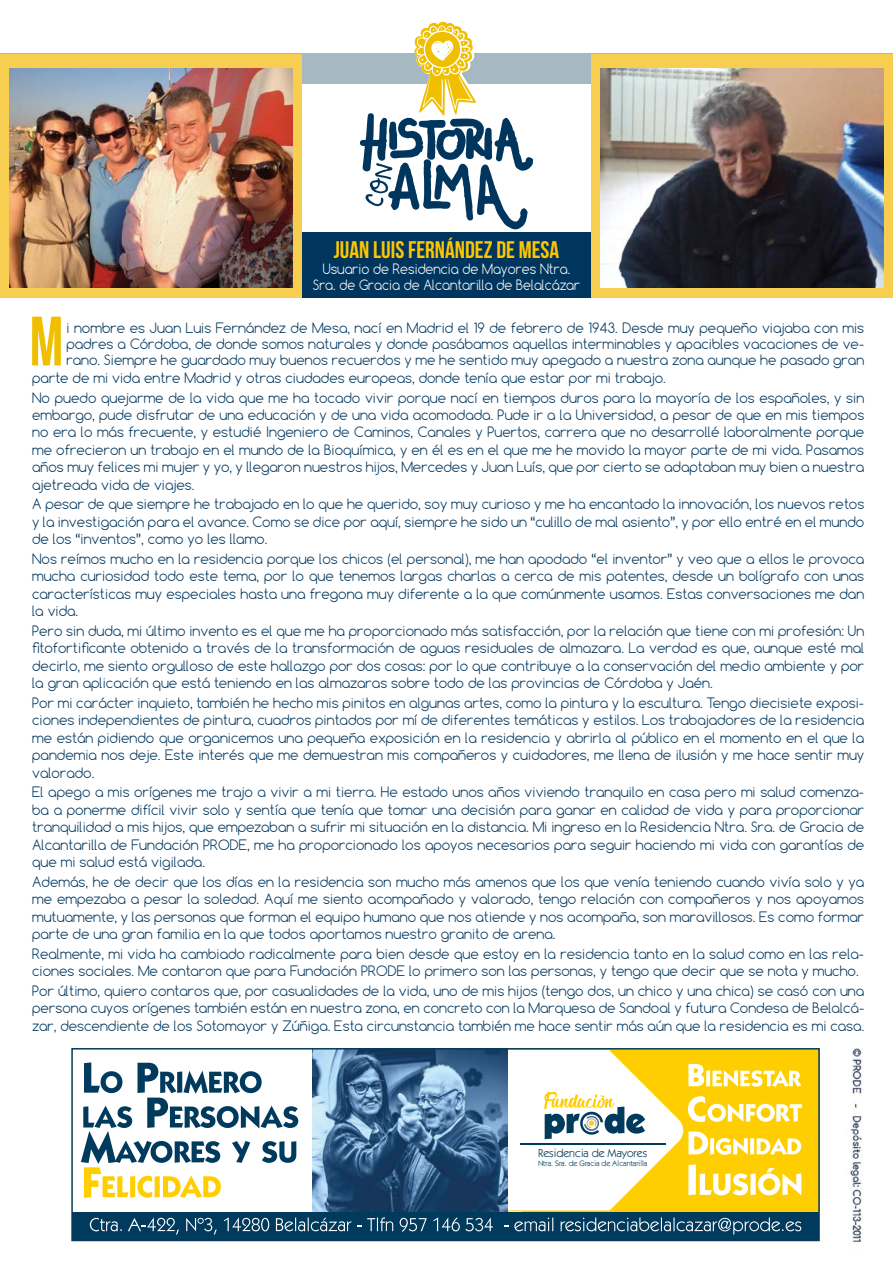
<style>
.page{position:relative;width:893px;height:1263px;background:#fff}
.page>*{position:absolute;margin:0;border:0;box-sizing:border-box;transform-origin:0 0}
.t1{font:69.75px "Bebas Neue";color:#efbf00;scale:.89 1}
.t2{font:24px "Bebas Neue";color:#fdc600}
.t3{font:300 13.5px/17.4px "Comfortaa";color:#00365e;text-align:justify}
.t4{font:300 13.5px/16.2px "Comfortaa";color:#fff;text-align:center;scale:.94 1}
.t5{font:11.7px "ITC Kabel Std";color:#003a5d}
.t6{font:7.95px "ITC Kabel Std";color:#003a5d}
</style>
<div class="page">
<img style="left:850px;top:1048px;width:13px;height:194px">
<div style="left:522px;top:1049px;width:297px;height:162px;background:#ffce00"></div>
<svg style="left:81px;top:1062px;width:217px;height:136px"></svg>
<svg style="left:507px;top:1051px;width:295px;height:160px"></svg>
<hr style="left:520px;top:1144px;width:146px;height:1px;background:#003a5d">
<img style="left:312px;top:1051px;width:195px;height:160px">
<div style="left:72px;top:1211px;width:747px;height:29px;background:#003a5d"></div>
<svg style="left:90px;top:1218px;width:32px;height:13px"></svg>
<svg style="left:128px;top:1217px;width:51px;height:17px"></svg>
<svg style="left:186px;top:1218px;width:31px;height:16px"></svg>
<svg style="left:224px;top:1217px;width:45px;height:14px"></svg>
<svg style="left:276px;top:1217px;width:85px;height:14px"></svg>
<svg style="left:367px;top:1217px;width:26px;height:14px"></svg>
<svg style="left:400px;top:1218px;width:27px;height:14px"></svg>
<svg style="left:433px;top:1217px;width:60px;height:14px"></svg>
<svg style="left:514px;top:1217px;width:39px;height:14px"></svg>
<svg style="left:561px;top:1217px;width:240px;height:17px"></svg>
<div style="left:71px;top:1048px;width:749px;height:193px;border:2px solid #063a57"></div>
<div style="left:0;top:233px;width:893px;height:65px;background:#00365e"></div>
<div style="left:0;top:53px;width:893px;height:30px;background:#a6b8c1"></div>
<div style="left:592px;top:54px;width:301px;height:244px;background:#f8ce50"></div>
<svg style="left:360px;top:21px;width:173px;height:208px"></svg>
<div style="left:0;top:54px;width:301px;height:244px;background:#f8ce50"></div>
<img style="left:601px;top:68px;width:282px;height:220px">
<img style="left:10px;top:68px;width:282px;height:219px">
<h2 class="t2" style="left:334px;top:236px;width:227px">JUAN LUIS FERNÁNDEZ DE MESA</h2>
<p class="t4" style="left:313px;top:261px;width:286px">Usuario de Residencia de Mayores Ntra.<br>Sra. de Gracia de Alcantarilla de Belalcázar</p>
<h1 class="t1" style="left:30px;top:303px;width:39px">M</h1>
<p class="t3" style="left:66px;top:320px;width:799px;line-height:16.2px">i nombre es Juan Luis Fernández de Mesa, nací en Madrid el 19 de febrero de 1943. Desde muy pequeño viajaba con mis padres a Córdoba, de donde somos naturales y donde pasábamos aquellas interminables y apacibles vacaciones de ve&shy;rano. Siempre he guardado muy buenos recuerdos y me he sentido muy apegado a nuestra zona aunque he pasado gran</p>
<p class="t3" style="left:32px;top:368px;width:834px;line-height:19.6px">parte de mi vida entre Madrid y otras ciudades europeas, donde tenía que estar por mi trabajo.<br>No puedo quejarme de la vida que me ha tocado vivir porque nací en tiempos duros para la mayoría de los españoles, y sin</p>
<p class="t3" style="left:32px;top:406px;width:834px">embargo, pude disfrutar de una educación y de una vida acomodada. Pude ir a la Universidad, a pesar de que en mis tiempos no era lo más frecuente, y estudié Ingeniero de Caminos, Canales y Puertos, carrera que no desarrollé laboralmente porque me ofrecieron un trabajo en el mundo de la Bioquímica, y en él es en el que me he movido la mayor parte de mi vida. Pasamos años muy felices mi mujer y yo, y llegaron nuestros hijos, Mercedes y Juan Luís, que por cierto se adaptaban muy bien a nuestra ajetreada vida de viajes.</p>
<p class="t3" style="left:32px;top:495px;width:834px">A pesar de que siempre he trabajado en lo que he querido, soy muy curioso y me ha encantado la innovación, los nuevos retos y la investigación para el avance. Como se dice por aquí, siempre he sido un “culillo de mal asiento”, y por ello entré en el mundo de los “inventos”, como yo les llamo.</p>
<p class="t3" style="left:32px;top:550px;width:834px">Nos reímos mucho en la residencia porque los chicos (el personal), me han apodado “el inventor” y veo que a ellos le provoca mucha curiosidad todo este tema, por lo que tenemos largas charlas a cerca de mis patentes, desde un bolígrafo con unas características muy especiales hasta una fregona muy diferente a la que comúnmente usamos. Estas conversaciones me dan la vida.</p>
<p class="t3" style="left:32px;top:622px;width:834px">Pero sin duda, mi último invento es el que me ha proporcionado más satisfacción, por la relación que tiene con mi profesión: Un fitofortificante obtenido a través de la transformación de aguas residuales de almazara. La verdad es que, aunque esté mal decirlo, me siento orgulloso de este hallazgo por dos cosas: por lo que contribuye a la conservación del medio ambiente y por la gran aplicación que está teniendo en las almazaras sobre todo de las provincias de Córdoba y Jaén.</p>
<p class="t3" style="left:32px;top:694px;width:834px">Por mi carácter inquieto, también he hecho mis pinitos en algunas artes, como la pintura y la escultura. Tengo diecisiete exposi&shy;ciones independientes de pintura, cuadros pintados por mí de diferentes temáticas y estilos. Los trabajadores de la residencia me están pidiendo que organicemos una pequeña exposición en la residencia y abrirla al público en el momento en el que la pandemia nos deje. Este interés que me demuestran mis compañeros y cuidadores, me llena de ilusión y me hace sentir muy valorado.</p>
<p class="t3" style="left:32px;top:783px;width:834px">El apego a mis orígenes me trajo a vivir a mi tierra. He estado unos años viviendo tranquilo en casa pero mi salud comenza&shy;ba a ponerme difícil vivir solo y sentía que tenía que tomar una decisión para ganar en calidad de vida y para proporcionar tranquilidad a mis hijos, que empezaban a sufrir mi situación en la distancia. Mi ingreso en la Residencia Ntra. Sra. de Gracia de Alcantarilla de Fundación PRODE, me ha proporcionado los apoyos necesarios para seguir haciendo mi vida con garantías de que mi salud está vigilada.</p>
<p class="t3" style="left:32px;top:873px;width:834px">Además, he de decir que los días en la residencia son mucho más amenos que los que venía teniendo cuando vivía solo y ya me empezaba a pesar la soledad. Aquí me siento acompañado y valorado, tengo relación con compañeros y nos apoyamos mutuamente, y las personas que forman el equipo humano que nos atiende y nos acompaña, son maravillosos. Es como formar parte de una gran familia en la que todos aportamos nuestro granito de arena.</p>
<p class="t3" style="left:32px;top:945px;width:834px">Realmente, mi vida ha cambiado radicalmente para bien desde que estoy en la residencia tanto en la salud como en las rela&shy;ciones sociales. Me contaron que para Fundación PRODE lo primero son las personas, y tengo que decir que se nota y mucho.</p>
<p class="t3" style="left:32px;top:982px;width:834px">Por último, quiero contaros que, por casualidades de la vida, uno de mis hijos (tengo dos, un chico y una chica) se casó con una persona cuyos orígenes también están en nuestra zona, en concreto con la Marquesa de Sandoal y futura Condesa de Belalcá&shy;zar, descendiente de los Sotomayor y Zúñiga. Esta circunstancia también me hace sentir más aún que la residencia es mi casa.</p>
<p class="t5" style="left:538px;top:1146px;width:111px">Residencia de Mayores</p>
<p class="t6" style="left:538px;top:1159px;width:111px">Ntra. Sra. de Gracia de Alcantarilla</p>
</div>
